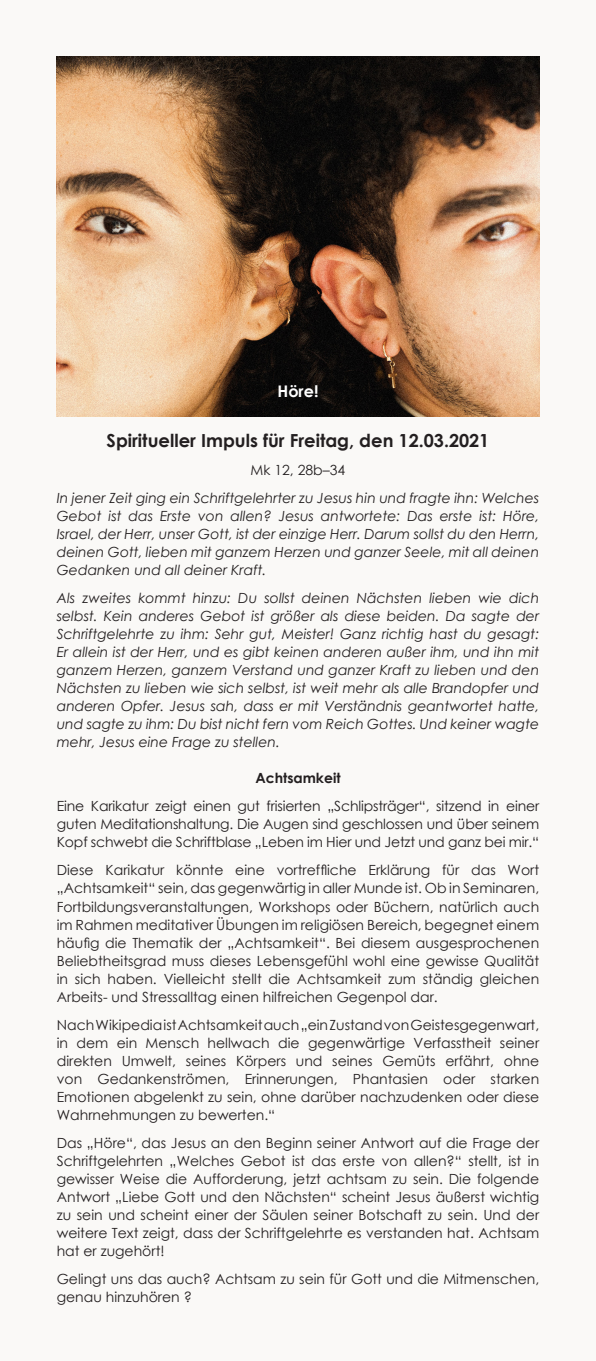
<style>
.page{position:relative;width:596px;height:1361px;background:#fff}
.page>*{position:absolute;margin:0;border:0;box-sizing:border-box;transform-origin:0 0}
.t1{font:700 18px "Century Gothic";color:#231f20}
.t2{font:700 16px "Century Gothic";color:#fff}
.t3{font:14px/18px "Century Gothic";color:#231f20;text-align:justify}
.t4{font:italic 14px/18px "Century Gothic";color:#231f20;text-align:justify}
.t5{font:700 14px "Century Gothic";color:#231f20}
</style>
<div class="page">
<div style="left:0;top:0;width:595px;height:1361px;background:#faf9f7"></div>
<img style="left:57px;top:57px;width:482px;height:360px">
<p class="t2" style="left:277px;top:379px;width:42px">Höre!</p>
<p class="t1" style="left:107px;top:427px;width:384px">Spiritueller Impuls für Freitag, den 12.03.2021</p>
<p class="t3" style="left:250px;top:461px;width:96px">Mk 12, 28b–34</p>
<p class="t4" style="left:57px;top:489px;width:483px">In jener Zeit ging ein Schriftgelehrter zu Jesus hin und fragte ihn: Welches Gebot ist das Erste von allen? Jesus antwortete: Das erste ist: Höre, Israel, der Herr, unser Gott, ist der einzige Herr. Darum sollst du den Herrn, deinen Gott, lieben mit ganzem Herzen und ganzer Seele, mit all deinen Gedanken und all deiner Kraft.</p>
<p class="t4" style="left:57px;top:589px;width:483px">Als zweites kommt hinzu: Du sollst deinen Nächsten lieben wie dich selbst. Kein anderes Gebot ist größer als diese beiden. Da sagte der Schriftgelehrte zu ihm: Sehr gut, Meister! Ganz richtig hast du gesagt:<br>Er allein ist der Herr, und es gibt keinen anderen außer ihm, und ihn mit ganzem Herzen, ganzem Verstand und ganzer Kraft zu lieben und den Nächsten zu lieben wie sich selbst, ist weit mehr als alle Brandopfer und anderen Opfer. Jesus sah, dass er mit Verständnis geantwortet hatte, und sagte zu ihm: Du bist nicht fern vom Reich Gottes. Und keiner wagte mehr, Jesus eine Frage zu stellen.</p>
<p class="t5" style="left:255px;top:768px;width:87px">Achtsamkeit</p>
<p class="t3" style="left:57px;top:797px;width:483px">Eine Karikatur zeigt einen gut frisierten „Schlipsträger“, sitzend in einer guten Meditationshaltung. Die Augen sind geschlossen und über seinem Kopf schwebt die Schriftblase „Leben im Hier und Jetzt und ganz bei mir.“</p>
<p class="t3" style="left:57px;top:861px;width:483px">Diese Karikatur könnte eine vortreffliche Erklärung für das Wort „Achtsamkeit“ sein, das gegenwärtig in aller Munde ist. Ob in Seminaren, Fortbildungsveranstaltungen, Workshops oder Büchern, natürlich auch im Rahmen meditativer Übungen im religiösen Bereich, begegnet einem häufig die Thematik der „Achtsamkeit“. Bei diesem ausgesprochenen Beliebtheitsgrad muss dieses Lebensgefühl wohl eine gewisse Qualität in sich haben. Vielleicht stellt die Achtsamkeit zum ständig gleichen Arbeits- und Stressalltag einen hilfreichen Gegenpol dar.</p>
<p class="t3" style="left:57px;top:1015px;width:483px">Nach Wikipedia ist Achtsamkeit auch „ein Zustand von Geistesgegenwart, in dem ein Mensch hellwach die gegenwärtige Verfasstheit seiner direkten Umwelt, seines Körpers und seines Gemüts erfährt, ohne von Gedankenströmen, Erinnerungen, Phantasien oder starken Emotionen abgelenkt zu sein, ohne darüber nachzudenken oder diese Wahrnehmungen zu bewerten.“</p>
<p class="t3" style="left:57px;top:1133px;width:483px">Das „Höre“, das Jesus an den Beginn seiner Antwort auf die Frage der Schriftgelehrten „Welches Gebot ist das erste von allen?“ stellt, ist in gewisser Weise die Aufforderung, jetzt achtsam zu sein. Die folgende Antwort „Liebe Gott und den Nächsten“ scheint Jesus äußerst wichtig zu sein und scheint einer der Säulen seiner Botschaft zu sein. Und der weitere Text zeigt, dass der Schriftgelehrte es verstanden hat. Achtsam hat er zugehört!</p>
<p class="t3" style="left:57px;top:1269px;width:483px">Gelingt uns das auch? Achtsam zu sein für Gott und die Mitmenschen, genau hinzuhören ?</p>
</div>
